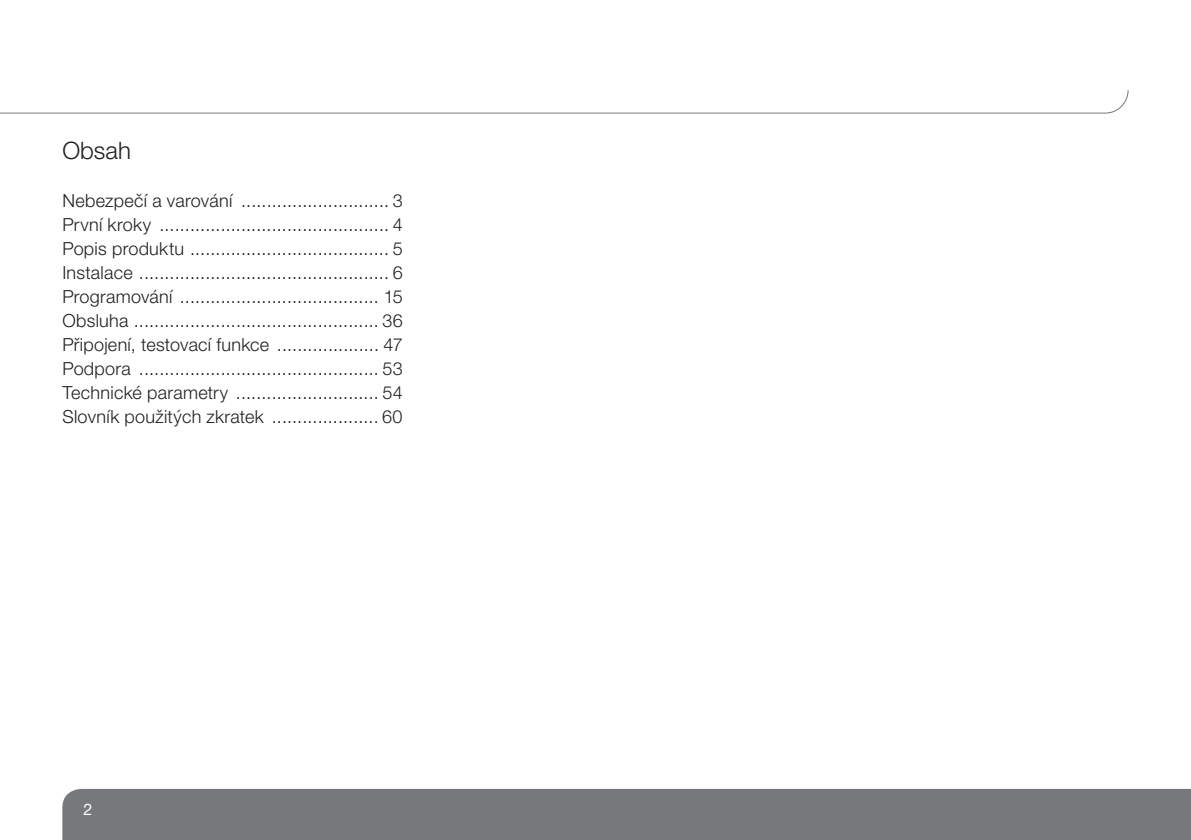
<style>
.page{position:relative;width:1191px;height:840px;background:#fff}
.page>*{position:absolute;margin:0;border:0;box-sizing:border-box;transform-origin:0 0}
.t1{font:300 24px "Helvetica Neue LT Pro";letter-spacing:.005em;color:#231f20}
.t2{font:300 18px/24px "Helvetica Neue LT Pro";letter-spacing:.015em;color:#231f20;text-align:justify}
.t3{font:16px "Helvetica Neue LT Pro";color:#fff}
</style>
<div class="page">
<div style="left:62px;top:788px;width:1129px;height:51px;background:#77787b"></div>
<svg style="left:0;top:90px;width:1128px;height:23px"></svg>
<h1 class="t1" style="left:62px;top:142px;width:70px">Obsah</h1>
<p class="t2" style="left:62px;top:191px;width:342px">Nebezpečí a varování ............................. 3<br>První kroky ............................................. 4<br>Popis produktu ....................................... 5<br>Instalace ................................................. 6<br>Programování ....................................... 15<br>Obsluha ................................................ 36<br>Připojení, testovací funkce .................... 47<br>Podpora ............................................... 53<br>Technické parametry ............................ 54<br>Slovník použitých zkratek ..................... 60</p>
<p class="t3" style="left:83px;top:802px;width:10px">2</p>
</div>
